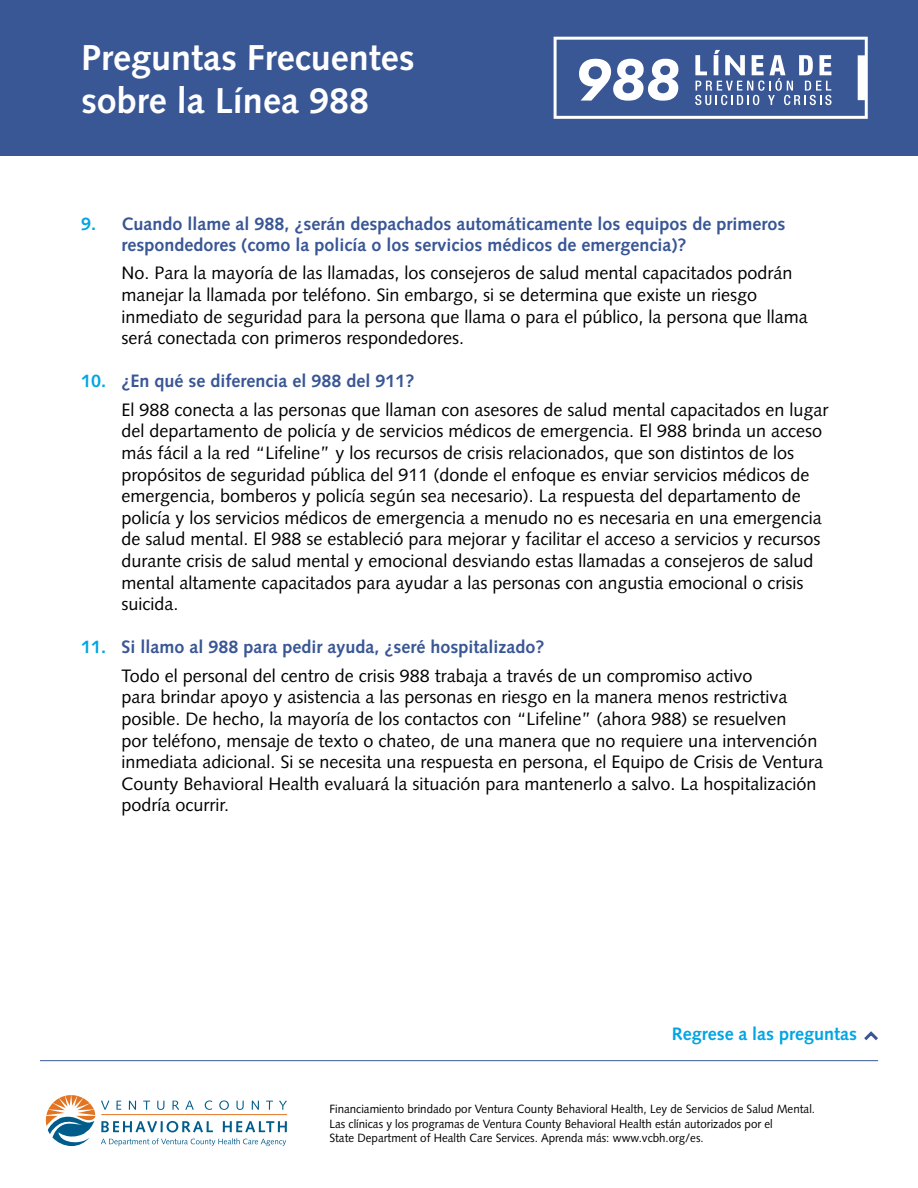
<style>
.page{position:relative;width:918px;height:1188px;background:#fff}
.page>*{position:absolute;margin:0;border:0;box-sizing:border-box;transform-origin:0 0}
.t1{font:700 36px/43.2px "Syntax LT Std";color:#fff}
.t2{font:18px/21.6px "Syntax LT Std";color:#000}
.t3{font:700 18px/21.6px "Syntax LT Std";color:#395695}
.t4{font:700 18px "Syntax LT Std";color:#00a5e2}
.t5{font:12px/14.4px "Syntax LT Std";color:#000;scale:.96 1}
.s1{color:#00a5e2}
.s2{font-weight:700;color:#00a5e2}
.s3{font-weight:700;color:#395695}
</style>
<div class="page">
<div style="left:0;top:0;width:918px;height:156px;background:#395695"></div>
<svg style="left:46px;top:1095px;width:49px;height:51px"></svg>
<hr style="left:102px;top:1114px;width:185px;height:1px;background:#e37421">
<svg style="left:101px;top:1121px;width:112px;height:11px"></svg>
<svg style="left:223px;top:1121px;width:64px;height:11px"></svg>
<svg style="left:101px;top:1100px;width:186px;height:10px"></svg>
<svg style="left:101px;top:1138px;width:185px;height:8px"></svg>
<hr style="left:40px;top:1060px;width:838px;height:1px;background:#395695">
<svg style="left:554px;top:37px;width:314px;height:82px"></svg>
<svg style="left:864px;top:1031px;width:14px;height:10px"></svg>
<h1 class="t1" style="left:81px;top:36px;width:335px">Preguntas Frecuentes sobre la Línea 988</h1>
<p class="t3" style="left:122px;top:213px;width:666px;text-indent:-40px"><span class="s1">9.</span> Cuando llame al 988, ¿serán despachados automáticamente los equipos de primeros respondedores (como la policía o los servicios médicos de emergencia)?</p>
<p class="t2" style="left:122px;top:262px;width:688px">No. Para la mayoría de las llamadas, los consejeros de salud mental capacitados podrán manejar la llamada por teléfono. Sin embargo, si se determina que existe un riesgo inmediato de seguridad para la persona que llama o para el público, la persona que llama será conectada con primeros respondedores.</p>
<p class="t2" style="left:122px;top:367px;width:709px;line-height:28.3px;text-indent:-40px"><span class="s2">10.</span> <span class="s3">¿En qué se diferencia el 988 del 911?<br></span>El 988 conecta a las personas que llaman con asesores de salud mental capacitados en lugar</p>
<p class="t2" style="left:122px;top:420px;width:702px">del departamento de policía y de servicios médicos de emergencia. El 988 brinda un acceso más fácil a la red “Lifeline” y los recursos de crisis relacionados, que son distintos de los propósitos de seguridad pública del 911 (donde el enfoque es enviar servicios médicos de emergencia, bomberos y policía según sea necesario). La respuesta del departamento de policía y los servicios médicos de emergencia a menudo no es necesaria en una emergencia de salud mental. El 988 se estableció para mejorar y facilitar el acceso a servicios y recursos durante crisis de salud mental y emocional desviando estas llamadas a consejeros de salud mental altamente capacitados para ayudar a las personas con angustia emocional o crisis suicida.</p>
<p class="t2" style="left:122px;top:633px;width:633px;line-height:28.3px;text-indent:-40px"><span class="s2">11.</span> <span class="s3">Si llamo al 988 para pedir ayuda, ¿seré hospitalizado?<br></span>Todo el personal del centro de crisis 988 trabaja a través de un compromiso activo</p>
<p class="t2" style="left:122px;top:686px;width:703px">para brindar apoyo y asistencia a las personas en riesgo en la manera menos restrictiva posible. De hecho, la mayoría de los contactos con “Lifeline” (ahora 988) se resuelven<br>por teléfono, mensaje de texto o chateo, de una manera que no requiere una intervención inmediata adicional. Si se necesita una respuesta en persona, el Equipo de Crisis de Ventura County Behavioral Health evaluará la situación para mantenerlo a salvo. La hospitalización podría ocurrir.</p>
<p class="t4" style="left:672px;top:1024px;width:187px">Regrese a las preguntas</p>
<p class="t5" style="left:329px;top:1102px;width:507px">Financiamiento brindado por Ventura County Behavioral Health, Ley de Servicios de Salud Mental.<br>Las clínicas y los programas de Ventura County Behavioral Health están autorizados por el<br>State Department of Health Care Services. Aprenda más: www.vcbh.org/es.</p>
</div>
